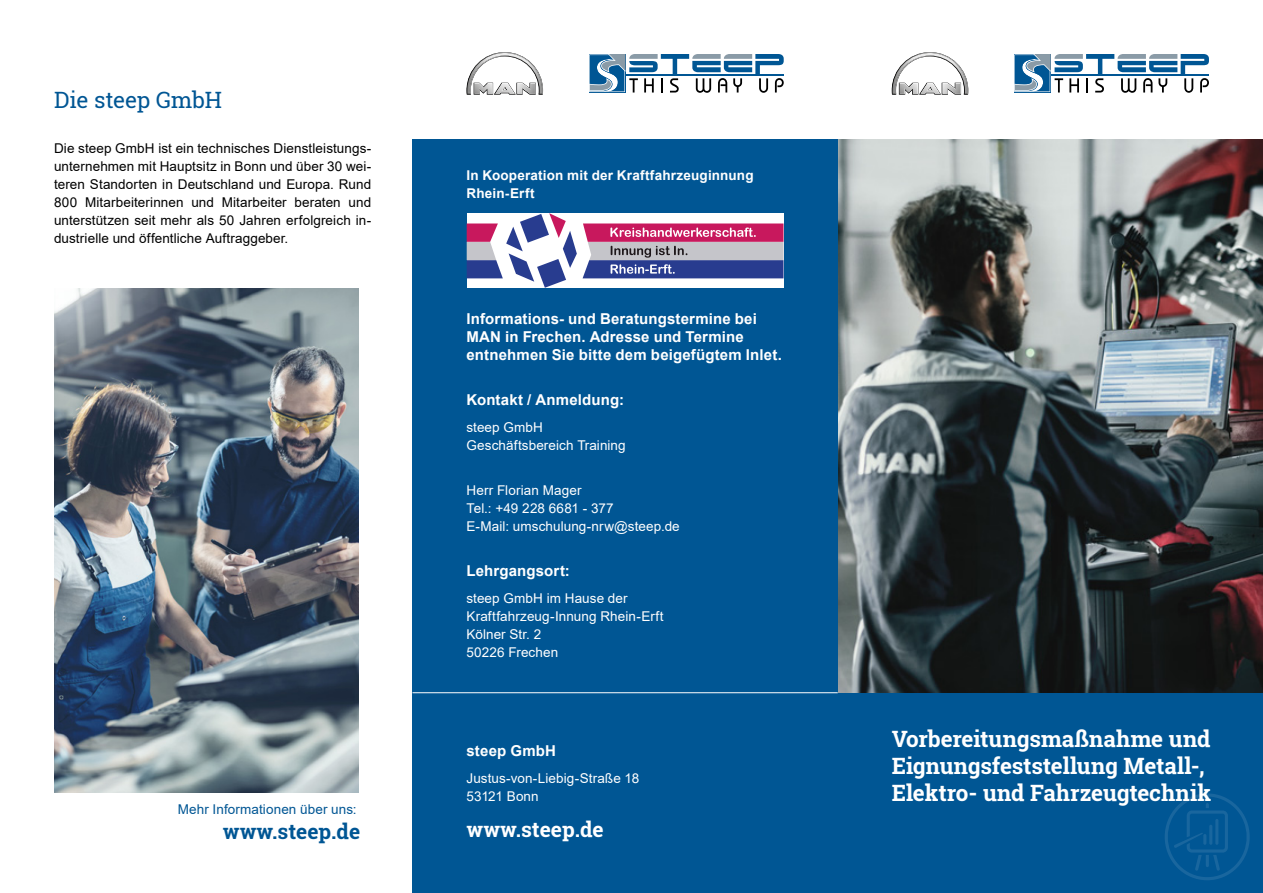
<style>
.page{position:relative;width:1263px;height:893px;background:#fff}
.page>*{position:absolute;margin:0;border:0;box-sizing:border-box;transform-origin:0 0}
.t1{font:700 22.5px/27px "Roboto Slab";letter-spacing:-.005em;color:#fff}
.t2{font:22.5px "Roboto Slab";letter-spacing:-.01em;color:#005694}
.t3{font:700 21px "Roboto Slab";color:#005694}
.t4{font:700 21px "Roboto Slab";color:#fff}
.t5{font:700 15px/18px "Arial";letter-spacing:.01em;color:#fff}
.t6{font:13.5px/18px "Arial";letter-spacing:.01em;color:#000;text-align:justify}
.t7{font:13.5px/18px "Arial";letter-spacing:.005em;color:#fff}
.t8{font:700 13.5px/18px "Arial";letter-spacing:.015em;color:#fff}
.t9{font:13.5px "Arial";letter-spacing:.005em;color:#005694}
</style>
<div class="page">
<img style="left:838px;top:139px;width:425px;height:554px">
<div style="left:838px;top:693px;width:425px;height:200px;background:#005694"></div>
<svg style="left:1165px;top:793px;width:85px;height:87px"></svg>
<div style="left:412px;top:139px;width:426px;height:754px;background:#005694"></div>
<svg style="left:1014px;top:54px;width:195px;height:39px"></svg>
<svg style="left:589px;top:54px;width:195px;height:39px"></svg>
<svg style="left:892px;top:52px;width:76px;height:43px"></svg>
<svg style="left:466px;top:52px;width:77px;height:43px"></svg>
<img style="left:54px;top:288px;width:304px;height:504px">
<hr style="left:412px;top:692px;width:426px;height:1px;background:#fff">
<div style="left:467px;top:213px;width:316px;height:75px;background:#fff"></div>
<svg style="left:583px;top:223px;width:200px;height:55px;background:#996d9b"></svg>
<svg style="left:467px;top:213px;width:110px;height:75px"></svg>
<h1 class="t2" style="left:54px;top:84px;width:169px">Die steep GmbH</h1>
<p class="t6" style="left:54px;top:139px;width:319px">Die steep GmbH ist ein technisches Dienstleistungs&shy;unternehmen mit Hauptsitz in Bonn und über 30 wei&shy;teren Standorten in Deutschland und Europa. Rund 800 Mitarbeiterinnen und Mitarbeiter beraten und unterstützen seit mehr als 50 Jahren erfolgreich in&shy;dustrielle und öffentliche Auftraggeber.</p>
<p class="t9" style="left:178px;top:800px;width:180px">Mehr Informationen über uns:</p>
<h2 class="t3" style="left:223px;top:817px;width:139px">www.steep.de</h2>
<p class="t8" style="left:466px;top:166px;width:289px">In Kooperation mit der Kraftfahrzeuginnung<br>Rhein-Erft</p>
<p class="t5" style="left:466px;top:310px;width:317px">Informations- und Beratungstermine bei<br>MAN in Frechen. Adresse und Termine entnehmen Sie bitte dem beigefügtem Inlet.</p>
<p class="t5" style="left:466px;top:391px;width:159px">Kontakt / Anmeldung:</p>
<p class="t7" style="left:466px;top:418px;width:161px">steep GmbH<br>Geschäftsbereich Training</p>
<p class="t7" style="left:466px;top:481px;width:215px">Herr Florian Mager<br>Tel.: +49 228 6681 - 377<br>E-Mail: umschulung-nrw@steep.de</p>
<p class="t5" style="left:466px;top:562px;width:105px">Lehrgangsort:</p>
<p class="t7" style="left:466px;top:589px;width:198px">steep GmbH im Hause der<br>Kraftfahrzeug-Innung Rhein-Erft<br>Kölner Str. 2<br>50226 Frechen</p>
<p class="t5" style="left:466px;top:742px;width:91px">steep GmbH</p>
<p class="t7" style="left:466px;top:769px;width:174px">Justus-von-Liebig-Straße 18<br>53121 Bonn</p>
<h2 class="t4" style="left:466px;top:815px;width:139px">www.steep.de</h2>
<h1 class="t1" style="left:892px;top:725px;width:321px">Vorbereitungsmaßnahme und<br>Eignungsfeststellung Metall-,<br>Elektro- und Fahrzeugtechnik</h1>
</div>
